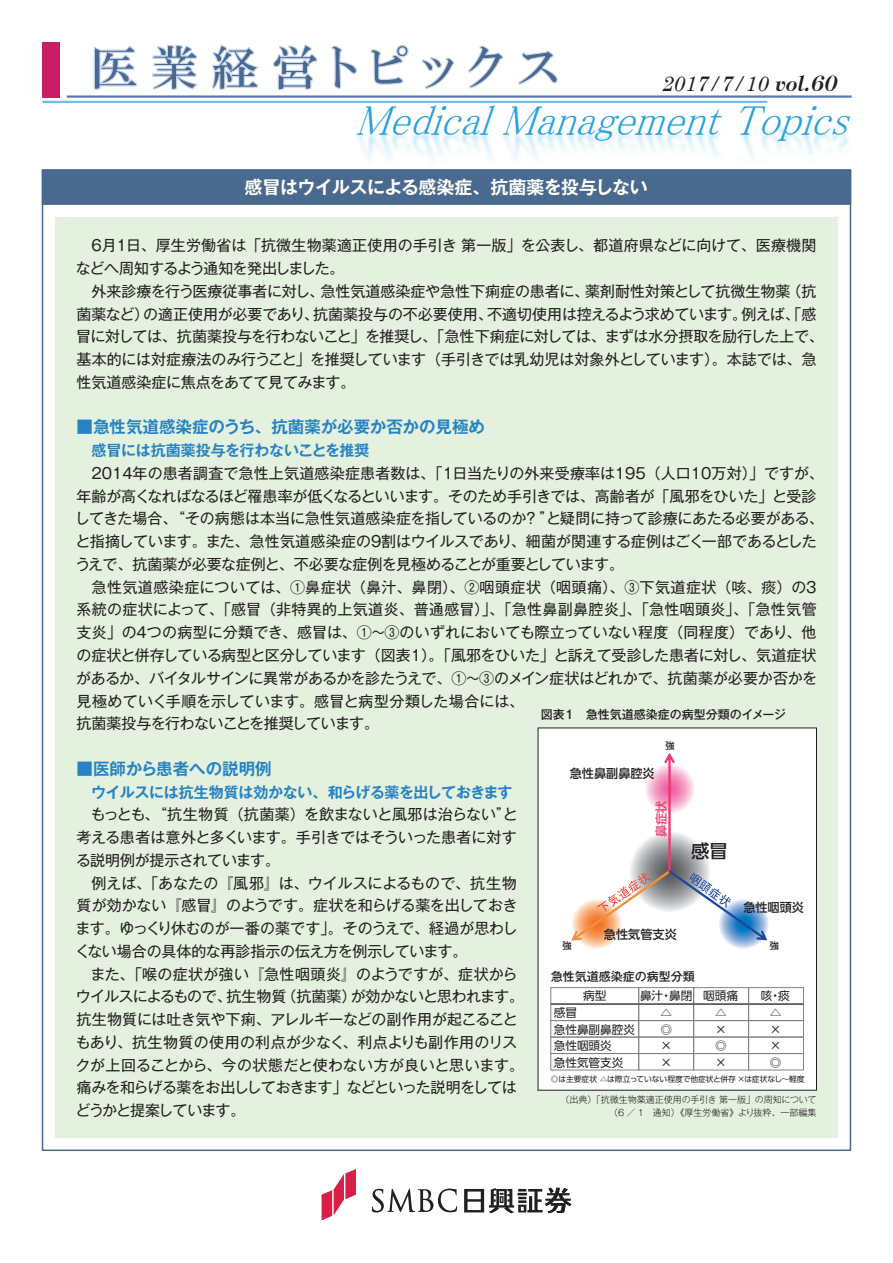
<style>
.page{position:relative;width:893px;height:1263px;background:#fff}
.page>*{position:absolute;margin:0;border:0;box-sizing:border-box;transform-origin:0 0}
.t1{font:italic 42px "MS P Mincho";color:#2aa2db}
.t2{font:italic 21px "Century Schoolbook";color:#231f20}
.t3{font:500 18.3px "UD Shin Go Pro";color:#231f20}
.t4{font:700 18px "Gothic MB101 Pro De";letter-spacing:-.025em;color:#fff}
.t5{font:700 16.5px "Gothic MB101 Pro De";color:#2783c5}
.t6{font:15px/22.8px "Gothic MB101 Pro";letter-spacing:-.01em;color:#231f20}
.t7{font:700 15px "Gothic MB101 Pro De";letter-spacing:-.02em;color:#2783c5}
.t8{font:500 12.3px "UD Shin Go Pro";letter-spacing:.005em;color:#231f20}
.t9{font:500 12.15px "UD Shin Go Pro";color:#ef386f}
.t10{font:500 12px "Gothic MB101 Pro";color:#231f20}
.t11{font:11.7px "UD Shin Go Pro";color:#231f20}
.t12{font:500 9.15px "UD Shin Go Pro";color:#231f20}
.t13{font:300 9px/13.5px "Gothic MB101 Pro";color:#231f20;text-align:right}
.t14{font:7.8px "UD Shin Go Pro";letter-spacing:-.005em;color:#231f20}
.s1{font-family:"Tiffany";font-weight:600}
</style>
<div class="page">
<img style="left:303px;top:95px;width:549px;height:124px">
<svg style="left:94px;top:44px;width:464px;height:47px"></svg>
<div style="left:43px;top:43px;width:17px;height:55px;background:#c71e66"></div>
<hr style="left:43px;top:101px;width:724px;height:2px;background:#73bde9">
<hr style="left:68px;top:95px;width:782px;height:3px;background:#5679bd">
<svg style="left:322px;top:1169px;width:34px;height:51px"></svg>
<svg style="left:372px;top:1188px;width:85px;height:24px"></svg>
<svg style="left:464px;top:1187px;width:107px;height:26px"></svg>
<div style="left:42px;top:169px;width:809px;height:36px;background:#496a8e;border:2px solid #496a8e"></div>
<div style="left:55px;top:217px;width:783px;height:920px;background:#e4f1de"></div>
<div style="left:538px;top:728px;width:279px;height:362px;background:#fff"></div>
<div style="left:551px;top:987px;width:88px;height:17px;border:1px solid #808285"></div>
<div style="left:638px;top:987px;width:56px;height:17px;border:1px solid #808285"></div>
<div style="left:693px;top:987px;width:56px;height:17px;border:1px solid #808285"></div>
<div style="left:551px;top:1020px;width:88px;height:17px;border:1px solid #808285"></div>
<div style="left:638px;top:1020px;width:56px;height:17px;border:1px solid #808285"></div>
<div style="left:693px;top:1020px;width:56px;height:17px;border:1px solid #808285"></div>
<div style="left:551px;top:1037px;width:88px;height:17px;border:1px solid #808285"></div>
<div style="left:638px;top:1037px;width:56px;height:17px;border:1px solid #808285"></div>
<div style="left:693px;top:1037px;width:56px;height:17px;border:1px solid #808285"></div>
<div style="left:551px;top:1053px;width:88px;height:17px;border:1px solid #808285"></div>
<div style="left:638px;top:1053px;width:56px;height:17px;border:1px solid #808285"></div>
<div style="left:748px;top:1004px;width:56px;height:17px;border:1px solid #808285"></div>
<div style="left:748px;top:987px;width:56px;height:17px;border:1px solid #808285"></div>
<div style="left:748px;top:1020px;width:56px;height:17px;border:1px solid #808285"></div>
<div style="left:748px;top:1037px;width:56px;height:17px;border:1px solid #808285"></div>
<div style="left:693px;top:1053px;width:56px;height:17px;border:1px solid #808285"></div>
<div style="left:748px;top:1053px;width:56px;height:17px;border:1px solid #808285"></div>
<hr style="left:551px;top:1003px;width:252px;height:2px;background:#57585a">
<svg style="left:571px;top:898px;width:51px;height:51px"></svg>
<svg style="left:718px;top:898px;width:51px;height:51px"></svg>
<svg style="left:571px;top:753px;width:196px;height:187px"></svg>
<h2 class="t2" style="left:662px;top:70px;width:177px">2017/7/10 <span class="s1">vol.60</span></h2>
<h1 class="t1" style="left:355px;top:99px;width:508px">Medical ManagementTopics</h1>
<p class="t4" style="left:245px;top:172px;width:405px">感冒はウイルスによる感染症、抗菌薬を投与しない</p>
<p class="t6" style="left:76px;top:232px;width:749px">　6月1日、厚生労働省は「抗微生物薬適正使用の手引き 第一版」を公表し、都道府県などに向けて、医療機関などへ周知するよう通知を発出しました。<br>　外来診療を行う医療従事者に対し、急性気道感染症や急性下痢症の患者に、薬剤耐性対策として抗微生物薬（抗菌薬など）の適正使用が必要であり、抗菌薬投与の不必要使用、不適切使用は控えるよう求めています。例えば、「感冒に対しては、抗菌薬投与を行わないこと」を推奨し、「急性下痢症に対しては、まずは水分摂取を励行した上で、基本的には対症療法のみ行うこと」を推奨しています（手引きでは乳幼児は対象外としています）。本誌では、急性気道感染症に焦点をあてて見てみます。</p>
<p class="t5" style="left:77px;top:413px;width:410px">■急性気道感染症のうち、抗菌薬が必要か否かの見極め</p>
<p class="t7" style="left:77px;top:438px;width:295px">　感冒には抗菌薬投与を行わないことを推奨</p>
<p class="t6" style="left:75px;top:460px;width:751px">　2014年の患者調査で急性上気道感染症患者数は、「1日当たりの外来受療率は195（人口10万対）」ですが、年齢が高くなればなるほど罹患率が低くなるといいます。そのため手引きでは、高齢者が「風邪をひいた」と受診してきた場合、“その病態は本当に急性気道感染症を指しているのか？”と疑問に持って診療にあたる必要がある、と指摘しています。また、急性気道感染症の9割はウイルスであり、細菌が関連する症例はごく一部であるとしたうえで、抗菌薬が必要な症例と、不必要な症例を見極めることが重要としています。<br>　急性気道感染症については、①鼻症状（鼻汁、鼻閉）、②咽頭症状（咽頭痛）、③下気道症状（咳、痰）の3系統の症状によって、「感冒（非特異的上気道炎、普通感冒）」、「急性鼻副鼻腔炎」、「急性咽頭炎」、「急性気管支炎」の4つの病型に分類でき、感冒は、①～③のいずれにおいても際立っていない程度（同程度）であり、他の症状と併存している病型と区分しています（図表1）。「風邪をひいた」と訴えて受診した患者に対し、気道症状があるか、バイタルサインに異常があるかを診たうえで、①～③のメイン症状はどれかで、抗菌薬が必要か否かを見極めていく手順を示しています。感冒と病型分類した場合には、<br>抗菌薬投与を行わないことを推奨しています。</p>
<p class="t5" style="left:77px;top:755px;width:197px">■医師から患者への説明例</p>
<p class="t7" style="left:77px;top:779px;width:437px">　ウイルスには抗生物質は効かない、和らげる薬を出しておきます</p>
<p class="t6" style="left:75px;top:801px;width:451px">　もっとも、“抗生物質（抗菌薬）を飲まないと風邪は治らない”と考える患者は意外と多くいます。手引きではそういった患者に対する説明例が提示されています。<br>　例えば、「あなたの『風邪』は、ウイルスによるもので、抗生物質が効かない『感冒』のようです。症状を和らげる薬を出しておきます。ゆっくり休むのが一番の薬です」。そのうえで、経過が思わしくない場合の具体的な再診指示の伝え方を例示しています。<br>　また、「喉の症状が強い『急性咽頭炎』のようですが、症状からウイルスによるもので、抗生物質（抗菌薬）が効かないと思われます。抗生物質には吐き気や下痢、アレルギーなどの副作用が起こることもあり、抗生物質の使用の利点が少なく、利点よりも副作用のリスクが上回ることから、今の状態だと使わない方が良いと思います。痛みを和らげる薬をお出ししておきます」などといった説明をしてはどうかと提案しています。</p>
<p class="t10" style="left:541px;top:705px;width:247px">図表1　急性気道感染症の病型分類のイメージ</p>
<p class="t12" style="left:665px;top:738px;width:11px">強</p>
<p class="t8" style="left:570px;top:763px;width:86px">急性鼻副鼻腔炎</p>
<p class="t9" style="left:651px;top:837px;width:38px;rotate:-90deg">鼻症状</p>
<p class="t3" style="left:691px;top:837px;width:38px">感冒</p>
<p class="t8" style="left:743px;top:897px;width:62px">急性咽頭炎</p>
<p class="t8" style="left:604px;top:925px;width:74px">急性気管支炎</p>
<p class="t12" style="left:562px;top:938px;width:11px">強</p>
<p class="t12" style="left:770px;top:938px;width:11px">強</p>
<p class="t10" style="left:551px;top:967px;width:145px">急性気道感染症の病型分類</p>
<p class="t11" style="left:583px;top:986px;width:25px">病型</p>
<p class="t11" style="left:640px;top:986px;width:100px">鼻汁・鼻閉 咽頭痛</p>
<p class="t11" style="left:761px;top:986px;width:31px">咳・痰</p>
<p class="t11" style="left:554px;top:1003px;width:25px">感冒</p>
<p class="t11" style="left:660px;top:1003px;width:13px">△</p>
<p class="t11" style="left:715px;top:1003px;width:13px">△</p>
<p class="t11" style="left:770px;top:1003px;width:13px">△</p>
<p class="t11" style="left:554px;top:1020px;width:83px">急性鼻副鼻腔炎</p>
<p class="t11" style="left:660px;top:1020px;width:13px">◎</p>
<p class="t11" style="left:715px;top:1020px;width:13px">×</p>
<p class="t11" style="left:770px;top:1020px;width:13px">×</p>
<p class="t11" style="left:554px;top:1036px;width:60px">急性咽頭炎</p>
<p class="t11" style="left:660px;top:1036px;width:13px">×</p>
<p class="t11" style="left:715px;top:1036px;width:13px">◎</p>
<p class="t11" style="left:770px;top:1036px;width:13px">×</p>
<p class="t11" style="left:554px;top:1053px;width:71px">急性気管支炎</p>
<p class="t11" style="left:660px;top:1053px;width:13px">×</p>
<p class="t11" style="left:715px;top:1053px;width:13px">×</p>
<p class="t11" style="left:770px;top:1053px;width:13px">◎</p>
<p class="t14" style="left:551px;top:1073px;width:255px">◎は主要症状 △は際立っていない程度で他症状と併存 ×は症状なし～軽度</p>
<p class="t13" style="left:560px;top:1091px;width:258px">（出典）「抗微生物薬適正使用の手引き 第一版」の周知について（6 ／ 1　通知）《厚生労働省》より抜粋、一部編集</p>
</div>
